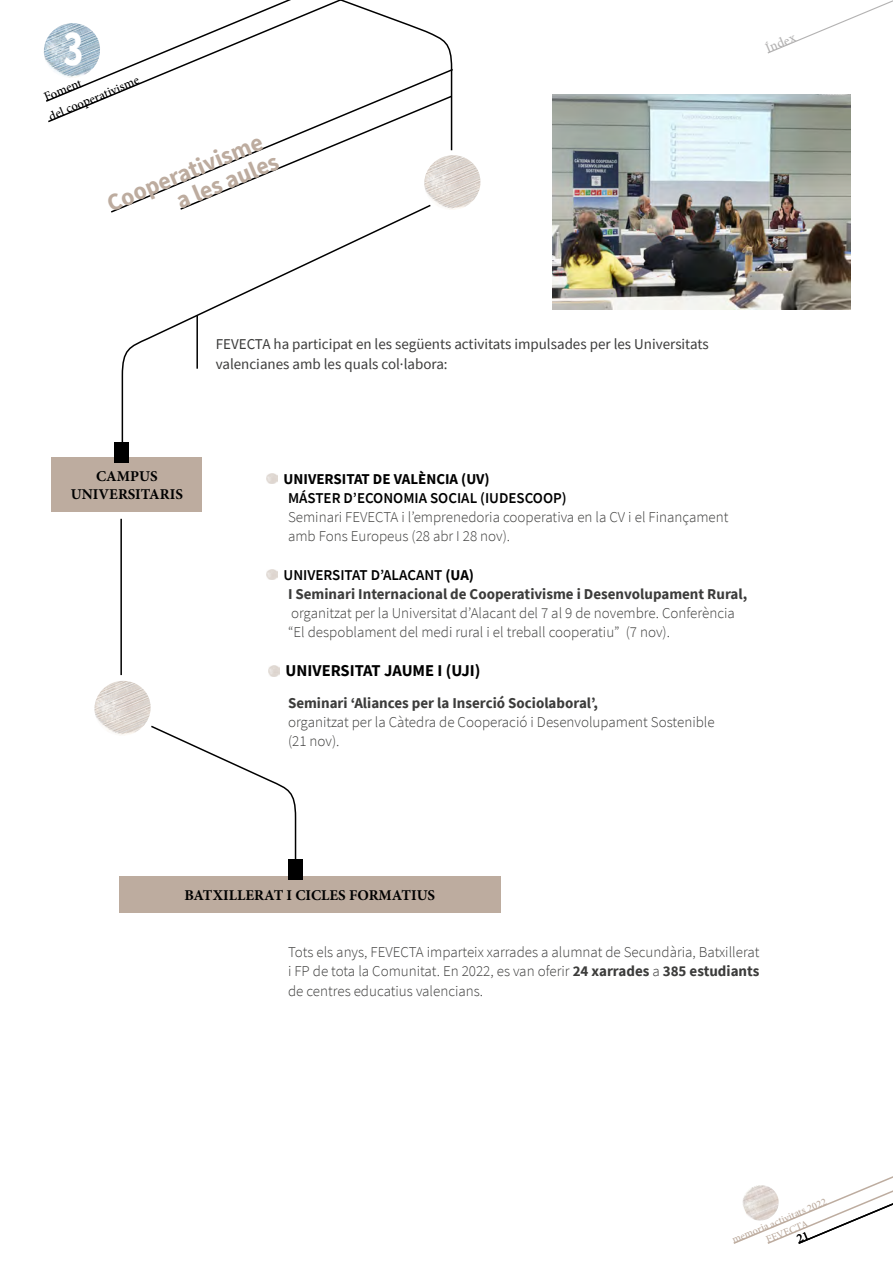
<style>
.page{position:relative;width:893px;height:1263px;background:#fff}
.page>*{position:absolute;margin:0;border:0;box-sizing:border-box;transform-origin:0 0}
.t1{font:700 51.15px "Source Sans Pro";color:#fff;scale:.74 1}
.t2{font:700 24px/24.3px "Source Sans Pro";color:#bdac9f;text-align:right}
.t3{font:700 16.5px "Source Sans Pro";color:#000}
.t4{font:300 15px/19.2px "Source Sans Pro";color:#3c3c3b}
.t5{font:700 15px/19.2px "Source Sans Pro";color:#3c3c3b}
.t6{font:15px/19.2px "Source Sans Pro";color:#3c3c3b}
.t7{font:700 15px/18px "Minion Pro";color:#000;text-align:center}
.t8{font:600 15px "Source Sans Pro";color:#000}
.t9{font:700 15px "Source Sans Pro";color:#000}
.t10{font:500 13.5px "Minion Pro";color:#b3b2b2}
.t11{font:500 12.75px/19.8px "Minion Pro";color:#000}
.t12{font:500 10.5px/13px "Minion Pro";color:#bdac9f;text-align:center}
.s1{font-weight:600;color:#000}
.s2{color:#000}
.s3{font-weight:700}
</style>
<div class="page">
<svg style="left:267px;top:473px;width:11px;height:11px"></svg>
<svg style="left:267px;top:569px;width:11px;height:11px"></svg>
<svg style="left:269px;top:666px;width:11px;height:10px"></svg>
<img style="left:455px;top:155px;width:26px;height:54px">
<img style="left:94px;top:681px;width:57px;height:54px">
<svg style="left:112px;top:152px;width:341px;height:59px"></svg>
<svg style="left:43px;top:0;width:410px;height:152px"></svg>
<div style="left:52px;top:457px;width:150px;height:55px;background:#bdac9f"></div>
<div style="left:119px;top:876px;width:382px;height:36px;background:#bdac9f"></div>
<div style="left:114px;top:442px;width:14px;height:21px;background:#000"></div>
<hr style="left:120px;top:519px;width:2px;height:156px;background:#000">
<svg style="left:121px;top:204px;width:311px;height:243px"></svg>
<img style="left:553px;top:94px;width:297px;height:215px">
<div style="left:289px;top:859px;width:14px;height:21px;background:#000"></div>
<svg style="left:150px;top:725px;width:147px;height:141px"></svg>
<svg style="left:767px;top:0;width:126px;height:54px"></svg>
<svg style="left:733px;top:1176px;width:160px;height:68px"></svg>
<h1 class="t1" style="left:64px;top:14px;width:29px">3</h1>
<p class="t11" style="left:38px;top:90px;width:98px;rotate:-23deg">Foment<br>del cooperativisme</p>
<h2 class="t2" style="left:103px;top:194px;width:175px;rotate:-23deg">Cooperativisme a les aules</h2>
<p class="t10" style="left:763px;top:41px;width:33px;rotate:-23deg">Índex</p>
<p class="t6" style="left:216px;top:335px;width:494px">FEVECTA ha participat en les següents activitats impulsades per les Universitats valencianes amb les quals col·labora:</p>
<p class="t7" style="left:71px;top:467px;width:114px">CAMPUS<br>UNIVERSITARIS</p>
<p class="t9" style="left:284px;top:469px;width:208px">UNIVERSITAT DE VALÈNCIA (UV)</p>
<p class="t8" style="left:288px;top:488px;width:280px">MÁSTER D’ECONOMIA SOCIAL (IUDESCOOP)</p>
<p class="t4" style="left:288px;top:508px;width:442px">Seminari FEVECTA i l’emprenedoria cooperativa en la CV i el Finançament amb Fons Europeus (28 abr I 28 nov).</p>
<p class="t5" style="left:284px;top:565px;width:465px"><span class="s1">UNIVERSITAT D’ALACANT</span> <span class="s2">(UA)<br></span>I Seminari Internacional de Cooperativisme i Desenvolupament Rural,</p>
<p class="t4" style="left:288px;top:604px;width:448px">organitzat per la Universitat d’Alacant del 7 al 9 de novembre. Conferència “El despoblament del medi rural i el treball cooperatiu” (7 nov).</p>
<p class="t3" style="left:286px;top:660px;width:196px">UNIVERSITAT JAUME I (UJI)</p>
<p class="t5" style="left:288px;top:693px;width:311px">Seminari ‘Aliances per la Inserció Sociolaboral’,</p>
<p class="t4" style="left:288px;top:712px;width:428px">organitzat per la Càtedra de Cooperació i Desenvolupament Sostenible (21 nov).</p>
<p class="t7" style="left:184px;top:886px;width:252px">BATXILLERAT I CICLES FORMATIUS</p>
<p class="t4" style="left:288px;top:943px;width:473px;text-align:justify">Tots els anys, FEVECTA imparteix xarrades a alumnat de Secundària, Batxillerat i FP de tota la Comunitat. En 2022, es van oferir <span class="s3">24 xarrades</span> a <span class="s3">385 estudiants </span>de centres educatius valencians.</p>
<p class="t12" style="left:730px;top:1234px;width:103px;rotate:-23deg">memoria activitats 2022<br>FEVECTA</p>
</div>
